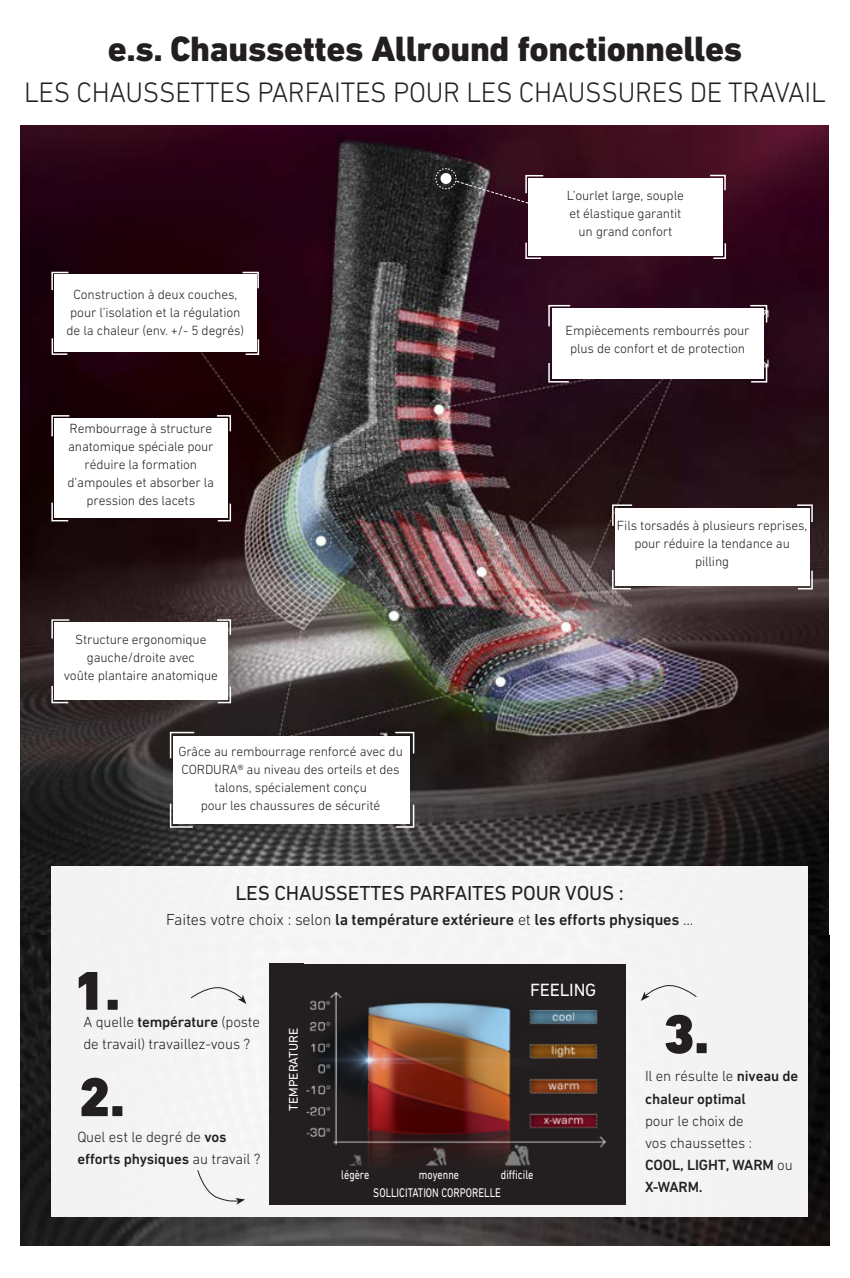
<style>
.page{position:relative;width:850px;height:1278px;background:#fff}
.page>*{position:absolute;margin:0;border:0;box-sizing:border-box;transform-origin:0 0}
.t1{font:900 55.5px/106.4px "DIN Next W1 G";color:#231f20}
.t2{font:800 35.85px "DIN Next W1 G";letter-spacing:-.01em;color:#231f20}
.t3{font:300 28.65px "DIN Next W1 G";letter-spacing:-.01em;color:#231f20}
.t4{font:20.55px "DIN Next W1 G";letter-spacing:-.01em;color:#231f20}
.t5{font:18px "DIN Next W1 G";letter-spacing:-.01em;color:#fff}
.t6{font:500 16.2px "DIN Next W1 G";letter-spacing:-.01em;color:#231f20}
.t7{font:300 15px/22px "DIN Next W1 G";letter-spacing:-.01em;color:#231f20}
.t8{font:500 15px/22px "DIN Next W1 G";letter-spacing:-.01em;color:#231f20}
.t9{font:300 13.5px/18px "DIN Next W1 G";letter-spacing:-.01em;color:#231f20;text-align:center}
.t10{font:12.75px "DIN Next W1 G";color:#fff;scale:.8 1}
.t11{font:12.75px "DIN Next W1 G";color:#fff}
.s1{font-weight:300}
.s2{font-weight:500}
</style>
<div class="page">
<img style="left:21px;top:126px;width:808px;height:809px">
<img style="left:21px;top:935px;width:809px;height:310px">
<div style="left:54px;top:274px;width:202px;height:78px;background:#fff"></div>
<svg style="left:241px;top:271px;width:19px;height:19px"></svg>
<svg style="left:244px;top:338px;width:16px;height:18px"></svg>
<svg style="left:51px;top:337px;width:18px;height:18px"></svg>
<svg style="left:51px;top:271px;width:19px;height:20px"></svg>
<div style="left:552px;top:308px;width:211px;height:71px;background:#fff"></div>
<svg style="left:749px;top:304px;width:19px;height:20px"></svg>
<svg style="left:750px;top:362px;width:18px;height:21px"></svg>
<svg style="left:547px;top:361px;width:23px;height:22px"></svg>
<svg style="left:547px;top:304px;width:25px;height:24px"></svg>
<div style="left:174px;top:736px;width:236px;height:87px;background:#fff"></div>
<svg style="left:394px;top:731px;width:21px;height:24px"></svg>
<svg style="left:395px;top:803px;width:20px;height:25px"></svg>
<svg style="left:169px;top:802px;width:25px;height:26px"></svg>
<svg style="left:169px;top:731px;width:27px;height:28px"></svg>
<div style="left:54px;top:622px;width:174px;height:78px;background:#fff"></div>
<svg style="left:216px;top:618px;width:16px;height:18px"></svg>
<svg style="left:216px;top:685px;width:16px;height:19px"></svg>
<svg style="left:51px;top:684px;width:19px;height:20px"></svg>
<svg style="left:51px;top:618px;width:20px;height:22px"></svg>
<div style="left:615px;top:508px;width:194px;height:78px;background:#fff"></div>
<svg style="left:796px;top:503px;width:17px;height:20px"></svg>
<svg style="left:796px;top:569px;width:17px;height:21px"></svg>
<svg style="left:611px;top:568px;width:21px;height:22px"></svg>
<svg style="left:611px;top:503px;width:23px;height:24px"></svg>
<div style="left:528px;top:178px;width:195px;height:77px;background:#fff"></div>
<svg style="left:709px;top:174px;width:17px;height:18px"></svg>
<svg style="left:712px;top:242px;width:15px;height:18px"></svg>
<svg style="left:525px;top:241px;width:17px;height:19px"></svg>
<svg style="left:435px;top:168px;width:110px;height:37px;background:#55464d"></svg>
<div style="left:52px;top:866px;width:756px;height:350px;background:#f4f4f4"></div>
<svg style="left:191px;top:987px;width:55px;height:17px"></svg>
<svg style="left:641px;top:985px;width:56px;height:15px"></svg>
<svg style="left:197px;top:1170px;width:48px;height:34px"></svg>
<div style="left:54px;top:418px;width:174px;height:100px;background:#fff"></div>
<svg style="left:216px;top:414px;width:16px;height:19px"></svg>
<svg style="left:216px;top:502px;width:16px;height:20px"></svg>
<svg style="left:51px;top:501px;width:19px;height:21px"></svg>
<svg style="left:51px;top:414px;width:20px;height:24px"></svg>
<img style="left:304px;top:964px;width:321px;height:205px">
<div style="left:303px;top:1169px;width:322px;height:35px;background:#231f20"></div>
<div style="left:270px;top:963px;width:34px;height:241px;background:#231f20"></div>
<div style="left:530px;top:982px;width:74px;height:27px;background:#231f20"></div>
<div style="left:529px;top:981px;width:75px;height:28px;border:2px solid #231f20"></div>
<h2 class="t2" style="left:108px;top:27px;width:636px">e.s. Chaussettes Allround fonctionnelles</h2>
<h3 class="t3" style="left:24px;top:75px;width:803px">LES CHAUSSETTES PARFAITES POUR LES CHAUSSURES DE TRAVAIL</h3>
<p class="t9" style="left:67px;top:286px;width:179px">Construction à deux couches, pour l’isolation et la régulation de la chaleur (env. +/- 5 degrés)</p>
<p class="t9" style="left:68px;top:419px;width:148px">Rembourrage à structure anatomique spéciale pour réduire la formation d’ampoules et absorber la pression des lacets</p>
<p class="t9" style="left:64px;top:630px;width:156px">Structure ergonomique gauche/droite avec<br>voûte plantaire anatomique</p>
<p class="t9" style="left:178px;top:742px;width:226px">Grâce au rembourrage renforcé avec du CORDURA® au niveau des orteils et des talons, spécialement conçu<br>pour les chaussures de sécurité</p>
<p class="t9" style="left:567px;top:186px;width:118px">L’ourlet large, souple et élastique garantit un grand confort</p>
<p class="t9" style="left:566px;top:321px;width:185px">Empiècements rembourrés pour plus de confort et de protection</p>
<p class="t9" style="left:617px;top:516px;width:192px">Fils torsadés à plusieurs reprises, pour réduire la tendance au pilling</p>
<h3 class="t4" style="left:235px;top:880px;width:390px">LES CHAUSSETTES PARFAITES POUR VOUS :</h3>
<p class="t6" style="left:166px;top:910px;width:529px"><span class="s1">Faites votre choix : selon</span> la température extérieure <span class="s1">et</span> les efforts physiques <span class="s1">...</span></p>
<h1 class="t1" style="left:74px;top:937px;width:52px">1.<br>2.</h1>
<p class="t7" style="left:84px;top:1010px;width:178px">A quelle <span class="s2">température</span> (poste de travail) travaillez-vous ?</p>
<p class="t7" style="left:77px;top:1125px;width:185px">Quel est le degré de <span class="s2">vos efforts physiques</span> au travail ?</p>
<p class="t11" style="left:286px;top:1110px;width:85px;rotate:-90deg">TEMPERATURE</p>
<h3 class="t5" style="left:530px;top:979px;width:68px">FEELING</h3>
<p class="t10" style="left:341px;top:1166px;width:37px">légère</p>
<p class="t10" style="left:419px;top:1166px;width:52px">moyenne</p>
<p class="t10" style="left:501px;top:1166px;width:42px">difficile</p>
<p class="t10" style="left:373px;top:1184px;width:161px">SOLLICITATION CORPORELLE</p>
<h1 class="t1" style="left:663px;top:981px;width:47px">3.</h1>
<p class="t8" style="left:645px;top:1065px;width:155px"><span class="s1">Il en résulte le</span> niveau de chaleur optimal</p>
<p class="t7" style="left:645px;top:1109px;width:149px">pour le choix de<br>vos chaussettes :<br><span class="s2">COOL, LIGHT, WARM</span> ou<br><span class="s2">X-WARM.</span></p>
</div>
